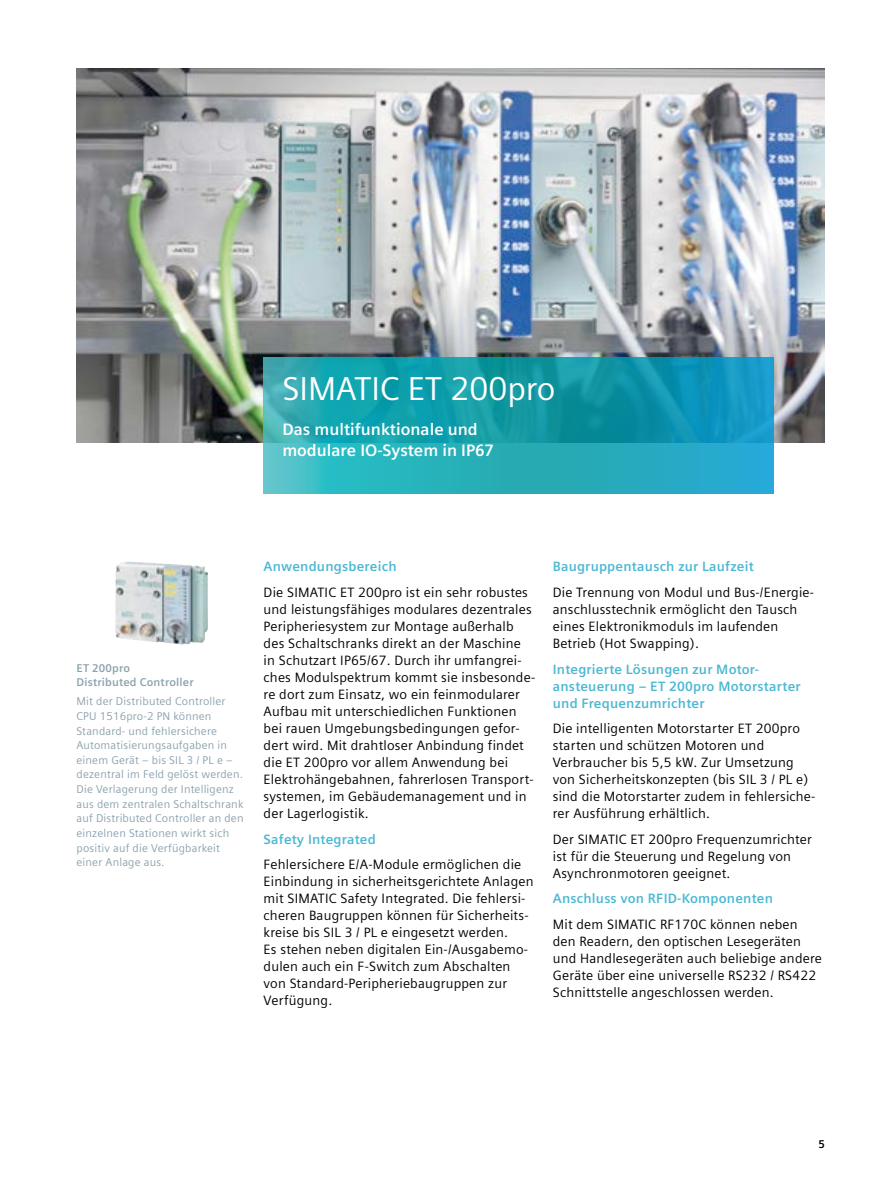
<style>
.page{position:relative;width:893px;height:1191px;background:#fff}
.page>*{position:absolute;margin:0;border:0;box-sizing:border-box;transform-origin:0 0}
.t1{font:33px "Siemens Sans Global";color:#fff}
.t2{font:700 16.5px/21.5px "Siemens Sans Global";color:#fff}
.t3{font:13.5px/17px "Siemens Sans Global";letter-spacing:.015em;color:#000}
.t4{font:700 13.5px/17px "Siemens Sans Global";letter-spacing:.015em;color:#4cb8d3}
.t5{font:11.25px/14.7px "Siemens Sans Global";letter-spacing:.015em;color:#8ca3af}
.t6{font:700 11.25px/14.7px "Siemens Sans Global";letter-spacing:.015em;color:#8ca3af}
.t7{font:700 11.25px "Siemens Sans Global";color:#000}
</style>
<div class="page">
<img style="left:77px;top:68px;width:748px;height:374px">
<img style="left:116px;top:561px;width:13px;height:19px">
<svg style="left:264px;top:357px;width:510px;height:136px;background:#1da3b4"></svg>
<h1 class="t1" style="left:282px;top:364px;width:275px">SIMATIC ET 200pro</h1>
<p class="t2" style="left:282px;top:418px;width:213px">Das multifunktionale und modulare IO-System in IP67</p>
<p class="t6" style="left:77px;top:660px;width:119px">ET 200pro<br>Distributed Controller</p>
<p class="t5" style="left:77px;top:694px;width:169px">Mit der Distributed Controller<br>CPU 1516pro-2 PN können<br>Standard- und fehlersichere<br>Automatisierungsaufgaben in einem Gerät – bis SIL 3 / PL e – dezentral im Feld gelöst werden.<br>Die Verlagerung der Intelligenz aus dem zentralen Schaltschrank auf Distributed Controller an den einzelnen Stationen wirkt sich positiv auf die Verfügbarkeit einer Anlage aus.</p>
<p class="t4" style="left:264px;top:558px;width:135px">Anwendungsbereich</p>
<p class="t3" style="left:264px;top:584px;width:273px">Die SIMATIC ET 200pro ist ein sehr robustes und leistungsfähiges modulares dezentrales Peripheriesystem zur Montage außerhalb des Schaltschranks direkt an der Maschine in Schutzart IP65/67. Durch ihr umfangrei&shy;ches Modulspektrum kommt sie insbesonde&shy;re dort zum Einsatz, wo ein feinmodularer Aufbau mit unterschiedlichen Funktionen bei rauen Umgebungsbedingungen gefor&shy;dert wird. Mit drahtloser Anbindung findet die ET 200pro vor allem Anwendung bei Elektrohängebahnen, fahrerlosen Transport&shy;systemen, im Gebäudemanagement und in der Lagerlogistik.</p>
<p class="t4" style="left:264px;top:830px;width:114px">Safety Integrated</p>
<p class="t3" style="left:264px;top:856px;width:271px">Fehlersichere E/A-Module ermöglichen die Einbindung in sicherheitsgerichtete Anlagen mit SIMATIC Safety Integrated. Die fehlersi&shy;cheren Baugruppen können für Sicherheits&shy;kreise bis SIL 3 / PL e eingesetzt werden.<br>Es stehen neben digitalen Ein-/Ausgabemo&shy;dulen auch ein F-Switch zum Abschalten von Standard-Peripheriebaugruppen zur Verfügung.</p>
<p class="t4" style="left:553px;top:558px;width:202px">Baugruppentausch zur Laufzeit</p>
<p class="t3" style="left:553px;top:584px;width:263px">Die Trennung von Modul und Bus-/Energie&shy;anschlusstechnik ermöglicht den Tausch eines Elektronikmoduls im laufenden Betrieb (Hot Swapping).</p>
<p class="t4" style="left:553px;top:660px;width:249px">Integrierte Lösungen zur Motor&shy;ansteuerung – ET 200pro Motorstarter und Frequenzumrichter</p>
<p class="t3" style="left:553px;top:720px;width:264px">Die intelligenten Motorstarter ET 200pro starten und schützen Motoren und Verbraucher bis 5,5 kW. Zur Umsetzung von Sicherheitskonzepten (bis SIL 3 / PL e) sind die Motorstarter zudem in fehlersiche&shy;rer Ausführung erhältlich.</p>
<p class="t3" style="left:553px;top:831px;width:261px">Der SIMATIC ET 200pro Frequenzumrichter ist für die Steuerung und Regelung von<br>Asynchronmotoren geeignet.</p>
<p class="t4" style="left:553px;top:890px;width:222px">Anschluss von RFID-Komponenten</p>
<p class="t3" style="left:553px;top:916px;width:271px">Mit dem SIMATIC RF170C können neben den Readern, den optischen Lesegeräten und Handlesegeräten auch beliebige andere Geräte über eine universelle RS232 / RS422<br>Schnittstelle angeschlossen werden.</p>
<p class="t7" style="left:818px;top:1137px;width:8px">5</p>
</div>
